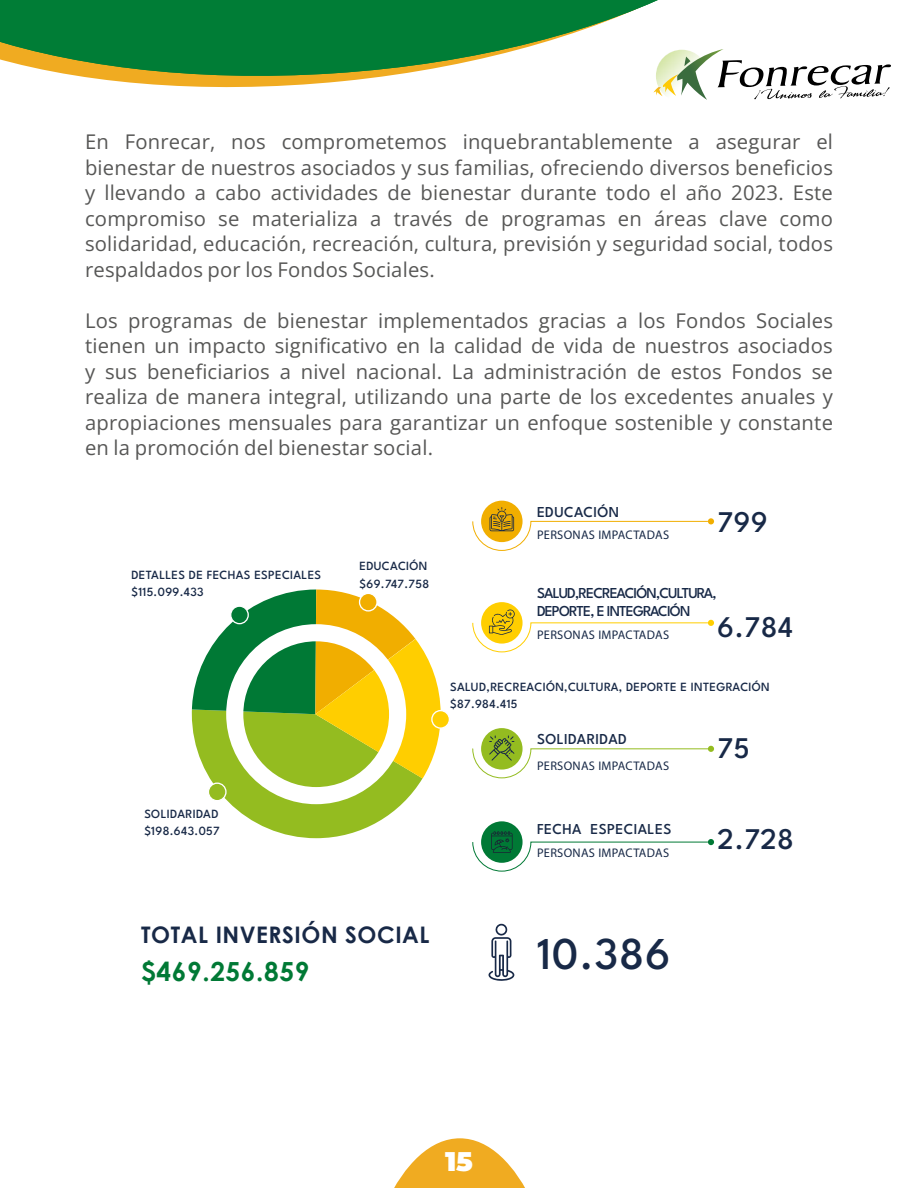
<style>
.page{position:relative;width:918px;height:1188px;background:#fff}
.page>*{position:absolute;margin:0;border:0;box-sizing:border-box;transform-origin:0 0}
.t1{font:500 45.45px "League Spartan";color:#182947}
.t2{font:500 30px "League Spartan";letter-spacing:.025em;color:#182947}
.t3{font:900 27px "Montserrat Alternates";color:#fff}
.t4{font:700 26.4px "Century Gothic";letter-spacing:.025em;color:#007935}
.t5{font:700 22.8px "Century Gothic";letter-spacing:.025em;color:#182947}
.t6{font:20.25px/25.5px "Open Sans";letter-spacing:.01em;color:#575756;text-align:justify}
.t7{font:500 15.15px/17.9px "League Spartan";letter-spacing:-.055em;color:#182947}
.t8{font:500 15.15px "League Spartan";letter-spacing:.025em;color:#182947}
.t9{font:500 12.45px/17.9px "League Spartan";letter-spacing:.025em;color:#182947}
.t10{font:12.45px "Myriad Pro";letter-spacing:.025em;color:#182947}
</style>
<div class="page">
<svg style="left:394px;top:1138px;width:131px;height:50px"></svg>
<svg style="left:653px;top:64px;width:238px;height:36px"></svg>
<svg style="left:0;top:0;width:833px;height:87px;fill:#007d36"></svg>
<svg style="left:192px;top:590px;width:249px;height:248px"></svg>
<div style="left:226px;top:624px;width:180px;height:180px;border:17px solid #fff;border-radius:50%"></div>
<div style="left:231px;top:606px;width:17px;height:18px;background:#007935;border-radius:50%"></div>
<div style="left:230px;top:606px;width:19px;height:18px;border:1px solid #fff;border-radius:50%"></div>
<div style="left:360px;top:593px;width:17px;height:18px;background:#f1ae00;border-radius:50%"></div>
<div style="left:359px;top:593px;width:19px;height:19px;border:1px solid #fff;border-radius:50%"></div>
<div style="left:432px;top:711px;width:17px;height:17px;background:#ffce00;border-radius:50%"></div>
<div style="left:431px;top:710px;width:19px;height:19px;border:1px solid #fefeff;border-radius:50%"></div>
<div style="left:208px;top:783px;width:18px;height:18px;background:#94bc20;border-radius:50%"></div>
<div style="left:208px;top:783px;width:19px;height:18px;border:1px solid #fff;border-radius:50%"></div>
<div style="left:481px;top:501px;width:42px;height:41px;background:#f1ae00;border-radius:50%"></div>
<div style="left:481px;top:728px;width:42px;height:42px;background:#94bc20;border-radius:50%"></div>
<div style="left:481px;top:602px;width:42px;height:42px;background:#ffce00;border-radius:50%"></div>
<div style="left:481px;top:821px;width:42px;height:42px;background:#007935;border-radius:50%"></div>
<svg style="left:472px;top:507px;width:242px;height:44px"></svg>
<svg style="left:472px;top:609px;width:242px;height:44px"></svg>
<svg style="left:472px;top:736px;width:242px;height:43px"></svg>
<svg style="left:472px;top:831px;width:242px;height:41px"></svg>
<svg style="left:488px;top:924px;width:26px;height:57px"></svg>
<p class="t6" style="left:85px;top:129px;width:750px">En Fonrecar, nos comprometemos inquebrantablemente a asegurar el bienestar de nuestros asociados y sus familias, ofreciendo diversos beneficios y llevando a cabo actividades de bienestar durante todo el año 2023. Este compromiso se materializa a través de programas en áreas clave como solidaridad, educación, recreación, cultura, previsión y seguridad social, todos respaldados por los Fondos Sociales.</p>
<p class="t6" style="left:85px;top:307px;width:750px">Los programas de bienestar implementados gracias a los Fondos Sociales tienen un impacto significativo en la calidad de vida de nuestros asociados y sus beneficiarios a nivel nacional. La administración de estos Fondos se realiza de manera integral, utilizando una parte de los excedentes anuales y apropiaciones mensuales para garantizar un enfoque sostenible y constante en la promoción del bienestar social.</p>
<p class="t9" style="left:131px;top:564px;width:191px">DETALLES DE FECHAS ESPECIALES $115.099.433</p>
<p class="t9" style="left:360px;top:556px;width:71px">EDUCACIÓN $69.747.758</p>
<p class="t9" style="left:144px;top:804px;width:77px">SOLIDARIDAD $198.643.057</p>
<p class="t8" style="left:537px;top:501px;width:84px">EDUCACIÓN</p>
<p class="t10" style="left:537px;top:527px;width:134px">PERSONAS IMPACTADAS</p>
<h2 class="t2" style="left:718px;top:500px;width:52px">799</h2>
<p class="t7" style="left:537px;top:583px;width:181px">SALUD,RECREACIÓN,CULTURA,<br>DEPORTE, E INTEGRACIÓN</p>
<h2 class="t2" style="left:718px;top:606px;width:77px">6.784</h2>
<p class="t10" style="left:537px;top:627px;width:134px">PERSONAS IMPACTADAS</p>
<p class="t9" style="left:450px;top:676px;width:321px">SALUD,RECREACIÓN,CULTURA, DEPORTE E INTEGRACIÓN $87.984.415</p>
<p class="t8" style="left:537px;top:728px;width:91px">SOLIDARIDAD</p>
<p class="t10" style="left:537px;top:758px;width:134px">PERSONAS IMPACTADAS</p>
<p class="t8" style="left:537px;top:818px;width:136px">FECHA ESPECIALES</p>
<p class="t10" style="left:537px;top:845px;width:134px">PERSONAS IMPACTADAS</p>
<h2 class="t2" style="left:718px;top:726px;width:34px">75</h2>
<h2 class="t2" style="left:718px;top:818px;width:78px">2.728</h2>
<p class="t5" style="left:141px;top:917px;width:290px">TOTAL INVERSIÓN SOCIAL</p>
<h3 class="t4" style="left:141px;top:951px;width:170px">$469.256.859</h3>
<h1 class="t1" style="left:537px;top:921px;width:135px">10.386</h1>
<h3 class="t3" style="left:445px;top:1141px;width:29px">15</h3>
</div>
